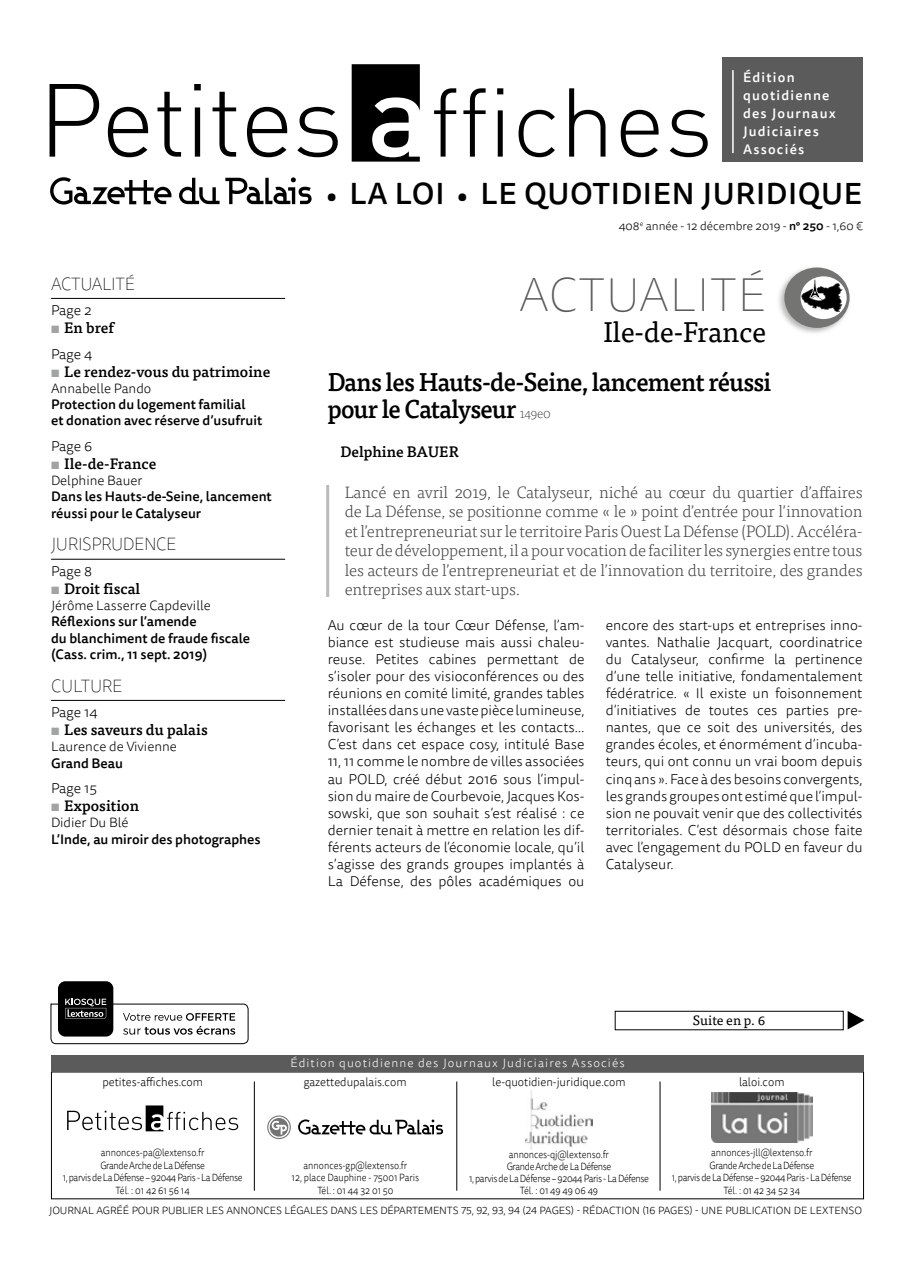
<style>
.page{position:relative;width:915px;height:1263px;background:#fff}
.page>*{position:absolute;margin:0;border:0;box-sizing:border-box;transform-origin:0 0}
.t1{font:100 48px "Tisa Sans OT";letter-spacing:.01em;color:#5b5b5b}
.t2{font:500 30px "Tisa Sans OT";letter-spacing:.02em;color:#000}
.t3{font:28.5px "Tisa OT";letter-spacing:-.01em;color:#000}
.t4{font:500 25.5px/27px "Tisa OT";letter-spacing:-.03em;color:#000;scale:.95 1}
.t5{font:100 18px "Tisa Sans OT";letter-spacing:-.02em;color:#000;scale:.95 1}
.t6{font:300 16.5px/19.5px "Tisa OT";letter-spacing:-.01em;color:#444443;text-align:justify}
.t7{font:500 15px "Tisa OT";color:#000}
.t8{font:300 14.25px/17.1px "Tisa Sans OT";color:#000;text-align:justify}
.t9{font:500 13.5px/16.2px "Tisa Sans OT";color:#000}
.t10{font:300 13.5px "Tisa Sans OT";color:#000}
.t11{font:500 13.5px/18px "Tisa Sans OT";letter-spacing:.09em;color:#fff}
.t12{font:13.5px "Tisa OT";color:#000}
.t13{font:300 12px "Tisa Sans OT";color:#000;scale:.95 1}
.t14{font:300 12px "Tisa Sans OT";letter-spacing:.09em;color:#fff}
.t15{font:300 12px "Tisa Sans OT";color:#000}
.t16{font:300 10.5px/12.6px "Tisa Sans OT";letter-spacing:-.04em;color:#000;text-align:center;scale:.88 1}
.t17{font:300 10.5px "Tisa Sans OT";letter-spacing:-.01em;color:#000}
.t18{font:300 10.5px/12.6px "Tisa Sans OT";letter-spacing:-.01em;color:#000;text-align:center;scale:.88 1}
.s1{font-weight:700;color:#a2a3a3}
.s2{font-size:27px}
.s3{font-weight:500}
.s4{font-weight:300;font-size:13.5px;color:#5b5b5b}
</style>
<div class="page">
<div style="left:721px;top:58px;width:140px;height:104px;background:#5b5b5b"></div>
<hr style="left:732px;top:70px;width:1px;height:83px;background:#fff">
<svg style="left:50px;top:84px;width:49px;height:73px"></svg>
<svg style="left:108px;top:107px;width:40px;height:50px"></svg>
<svg style="left:157px;top:92px;width:24px;height:65px"></svg>
<svg style="left:194px;top:84px;width:7px;height:73px"></svg>
<svg style="left:212px;top:92px;width:24px;height:65px"></svg>
<svg style="left:247px;top:107px;width:40px;height:50px"></svg>
<svg style="left:297px;top:107px;width:40px;height:50px"></svg>
<svg style="left:351px;top:64px;width:68px;height:98px"></svg>
<svg style="left:434px;top:88px;width:22px;height:69px"></svg>
<svg style="left:463px;top:88px;width:22px;height:69px"></svg>
<svg style="left:497px;top:88px;width:6px;height:69px"></svg>
<svg style="left:518px;top:110px;width:36px;height:47px"></svg>
<svg style="left:569px;top:88px;width:36px;height:69px"></svg>
<svg style="left:620px;top:110px;width:38px;height:47px"></svg>
<svg style="left:669px;top:110px;width:38px;height:47px"></svg>
<svg style="left:50px;top:177px;width:121px;height:28px"></svg>
<svg style="left:179px;top:178px;width:40px;height:26px"></svg>
<svg style="left:225px;top:177px;width:86px;height:27px"></svg>
<div style="left:58px;top:981px;width:55px;height:55px;background:#000;border-radius:7px"></div>
<svg style="left:50px;top:999px;width:199px;height:45px"></svg>
<img style="left:525px;top:1090px;width:67px;height:60px">
<svg style="left:67px;top:1105px;width:171px;height:26px"></svg>
<img style="left:711px;top:1092px;width:101px;height:50px">
<hr style="left:659px;top:1081px;width:1px;height:110px;background:#000">
<hr style="left:456px;top:1081px;width:1px;height:110px;background:#000">
<hr style="left:254px;top:1081px;width:1px;height:110px;background:#000">
<svg style="left:269px;top:1118px;width:19px;height:18px"></svg>
<svg style="left:298px;top:1119px;width:145px;height:15px"></svg>
<svg style="left:271px;top:1121px;width:16px;height:13px"></svg>
<div style="left:267px;top:1115px;width:24px;height:24px;border:1px solid #747473;border-radius:50%"></div>
<div style="left:51px;top:1055px;width:812px;height:16px;background:#5b5b5b"></div>
<div style="left:614px;top:1011px;width:229px;height:19px;border:1px solid #000"></div>
<svg style="left:847px;top:1011px;width:17px;height:18px"></svg>
<hr style="left:51px;top:298px;width:234px;height:1px;background:#000">
<hr style="left:51px;top:559px;width:234px;height:1px;background:#000">
<hr style="left:51px;top:700px;width:234px;height:1px;background:#000">
<img style="left:779px;top:268px;width:71px;height:65px">
<div style="left:784px;top:267px;width:65px;height:61px;background:#747473;border-radius:50%"></div>
<div style="left:800px;top:276px;width:46px;height:43px;background:#fff;border-radius:50%"></div>
<svg style="left:801px;top:278px;width:41px;height:34px"></svg>
<hr style="left:326px;top:485px;width:3px;height:112px;background:#b9baba">
<p class="t5" style="left:51px;top:273px;width:63px">ACTUALITÉ</p>
<p class="t8" style="left:51px;top:303px;width:42px">Page 2</p>
<p class="t7" style="left:51px;top:319px;width:64px"><span class="s1">▪</span> En bref</p>
<p class="t8" style="left:51px;top:346px;width:43px">Page 4</p>
<p class="t7" style="left:51px;top:362px;width:221px"><span class="s1">▪</span> Le rendez-vous du patrimoine</p>
<p class="t10" style="left:51px;top:380px;width:102px">Annabelle Pando</p>
<p class="t9" style="left:51px;top:397px;width:213px">Protection du logement familial<br>et donation avec réserve d’usufruit</p>
<p class="t8" style="left:51px;top:438px;width:43px">Page 6</p>
<p class="t7" style="left:51px;top:454px;width:107px"><span class="s1">▪</span> Ile-de-France</p>
<p class="t10" style="left:51px;top:473px;width:93px">Delphine Bauer</p>
<p class="t9" style="left:51px;top:489px;width:222px">Dans les Hauts-de-Seine, lancement réussi pour le Catalyseur</p>
<p class="t5" style="left:51px;top:534px;width:133px">JU RISPRU DENCE</p>
<p class="t8" style="left:51px;top:563px;width:42px">Page 8</p>
<p class="t7" style="left:51px;top:579px;width:91px"><span class="s1">▪</span> Droit fiscal</p>
<p class="t10" style="left:51px;top:597px;width:161px">Jérôme Lasserre Capdeville</p>
<p class="t9" style="left:51px;top:614px;width:200px">Réflexions sur l’amende<br>du blanchiment de fraude fiscale (Cass. crim., 11 sept. 2019)</p>
<p class="t5" style="left:51px;top:675px;width:12px">CULTU</p>
<p class="t5" style="left:102px;top:675px;width:23px">RE</p>
<p class="t8" style="left:51px;top:704px;width:48px">Page 14</p>
<p class="t7" style="left:51px;top:721px;width:158px"><span class="s1">▪</span> Les saveurs du palais</p>
<p class="t10" style="left:51px;top:739px;width:127px">Laurence de Vivienne</p>
<p class="t9" style="left:51px;top:755px;width:73px">Grand Beau</p>
<p class="t8" style="left:51px;top:780px;width:47px">Page 15</p>
<p class="t7" style="left:51px;top:797px;width:89px"><span class="s1">▪</span> Exposition</p>
<p class="t10" style="left:51px;top:815px;width:79px">Didier Du Blé</p>
<p class="t9" style="left:51px;top:831px;width:211px">L’Inde, au miroir des photographes</p>
<p class="t11" style="left:742px;top:69px;width:94px">Édition quotidienne des Journaux<br>Judiciaires<br>Associés</p>
<h2 class="t2" style="left:326px;top:175px;width:537px"><span class="s2">•</span> LA LOI <span class="s2">•</span> LE QUOTIDIEN JURIDIQUE</h2>
<p class="t15" style="left:618px;top:219px;width:245px">408<sup>e</sup> année - 12 décembre 2019 - <span class="s3">n° 250</span> - 1,60 €</p>
<h1 class="t1" style="left:519px;top:267px;width:248px">ACTUALITÉ</h1>
<h3 class="t3" style="left:603px;top:315px;width:164px">Ile-de-France</h3>
<h3 class="t4" style="left:327px;top:369px;width:468px">Dans les Hauts-de-Seine, lancement réussi pour le Catalyseur <span class="s4">149e0</span></h3>
<p class="t7" style="left:340px;top:443px;width:120px">Delphine BAUER</p>
<p class="t6" style="left:344px;top:483px;width:519px">Lancé en avril 2019, le Catalyseur, niché au cœur du quartier d’affaires de La Défense, se positionne comme « le » point d’entrée pour l’innovation et l’entrepreneuriat sur le territoire Paris Ouest La Défense (POLD). Accéléra&shy;teur de développement, il a pour vocation de faciliter les synergies entre tous les acteurs de l’entrepreneuriat et de l’innovation du territoire, des grandes entreprises aux start-ups.</p>
<p class="t8" style="left:327px;top:617px;width:258px">Au cœur de la tour Cœur Défense, l’am&shy;biance est studieuse mais aussi chaleu&shy;reuse. Petites cabines permettant de s’isoler pour des visioconférences ou des réunions en comité limité, grandes tables installées dans une vaste pièce lumineuse, favorisant les échanges et les contacts… C’est dans cet espace cosy, intitulé Base 11, 11 comme le nombre de villes associées au POLD, créé début 2016 sous l’impul&shy;sion du maire de Courbevoie, Jacques Kos&shy;sowski, que son souhait s’est réalisé : ce dernier tenait à mettre en relation les dif&shy;férents acteurs de l’économie locale, qu’il s’agisse des grands groupes implantés à La Défense, des pôles académiques ou</p>
<p class="t8" style="left:605px;top:617px;width:258px">encore des start-ups et entreprises inno&shy;vantes. Nathalie Jacquart, coordinatrice du Catalyseur, confirme la pertinence d’une telle initiative, fondamentalement fédératrice. « Il existe un foisonnement d’initiatives de toutes ces parties pre&shy;nantes, que ce soit des universités, des grandes écoles, et énormément d’incuba&shy;teurs, qui ont connu un vrai boom depuis cinq ans ». Face à des besoins convergents, les grands groupes ont estimé que l’impul&shy;sion ne pouvait venir que des collectivités territoriales. C’est désormais chose faite avec l’engagement du POLD en faveur du Catalyseur.</p>
<p class="t13" style="left:102px;top:1075px;width:107px">petites-affiches.com</p>
<p class="t16" style="left:63px;top:1147px;width:206px">annonces-pa@lextenso.fr<br>Grande Arche de La Défense<br>1, parvis de La Défense – 92044 Paris - La Défense<br>Tél. : 01 42 61 56 14</p>
<p class="t14" style="left:290px;top:1055px;width:335px">Édition quotidienne des Journaux Judiciaires Associés</p>
<p class="t12" style="left:692px;top:1013px;width:74px">Suite en p. 6</p>
<p class="t13" style="left:303px;top:1075px;width:110px">gazettedupalais.com</p>
<p class="t13" style="left:492px;top:1075px;width:142px">le-quotidien-juridique.com</p>
<p class="t13" style="left:738px;top:1075px;width:49px">laloi.com</p>
<p class="t18" style="left:291px;top:1159px;width:146px">annonces-gp@lextenso.fr<br>12, place Dauphine - 75001 Paris<br>Tél. : 01 44 32 01 50</p>
<p class="t16" style="left:469px;top:1149px;width:206px;line-height:12px">annonces-qj@lextenso.fr<br>Grande Arche de La Défense<br>1, parvis de La Défense – 92044 Paris - La Défense<br>Tél. : 01 49 49 06 49</p>
<p class="t16" style="left:671px;top:1147px;width:206px">annonces-jll@lextenso.fr<br>Grande Arche de La Défense<br>1, parvis de La Défense – 92044 Paris - La Défense<br>Tél. : 01 42 34 52 34</p>
<p class="t17" style="left:49px;top:1204px;width:814px">JOURNAL AGRÉÉ POUR PUBLIER LES ANNONCES LÉGALES DANS LES DÉPARTEMENTS 75, 92, 93, 94 (24 PAGES) - RÉDACTION (16 PAGES) - UNE PUBLICATION DE LEXTENSO</p>
</div>
